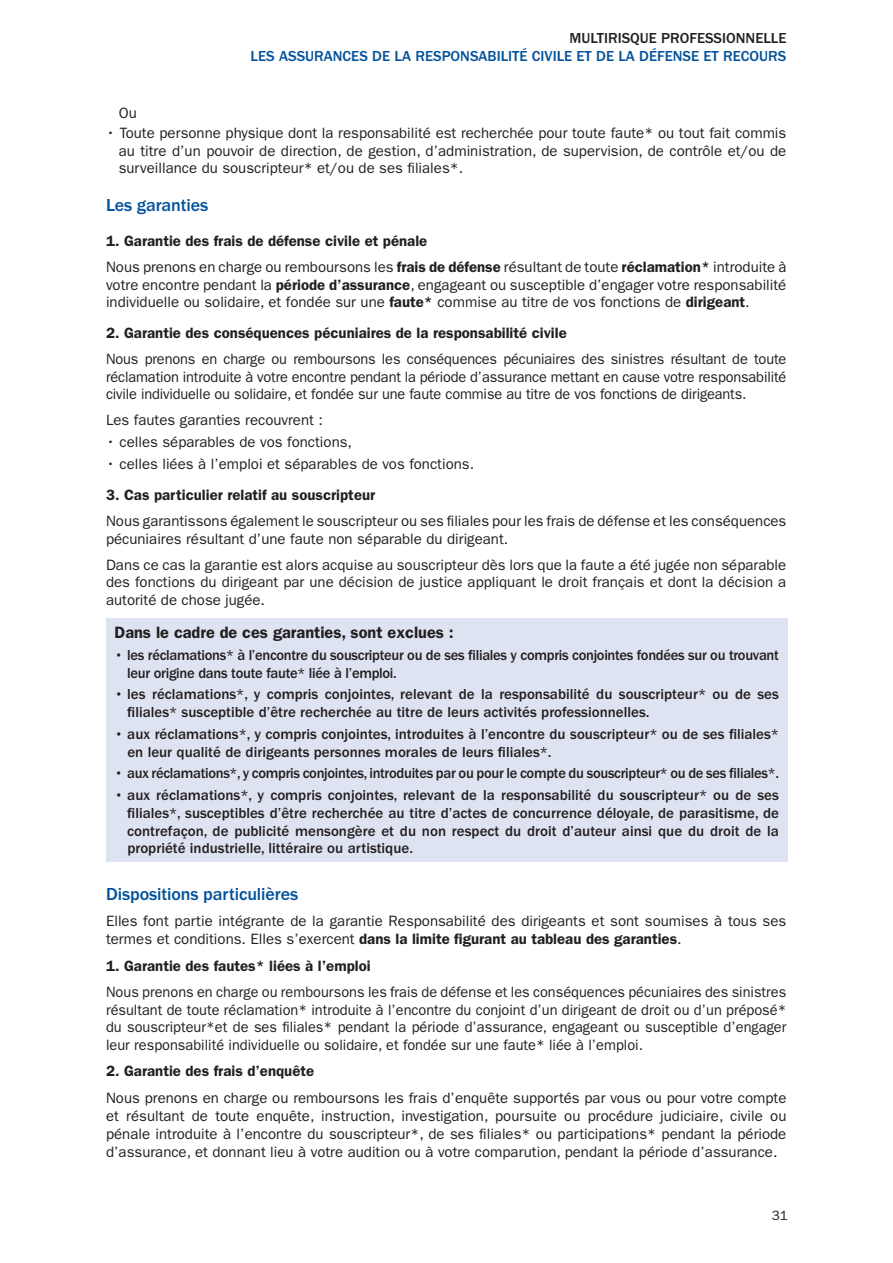
<style>
.page{position:relative;width:893px;height:1263px;background:#fff}
.page>*{position:absolute;margin:0;border:0;box-sizing:border-box;transform-origin:0 0}
.t1{font:500 18px "ITC Franklin Gothic Std";letter-spacing:-.005em;color:#01519b}
.t2{font:600 16.5px "ITC Franklin Gothic Std";color:#231f20}
.t3{font:15px/17.7px "ITC Franklin Gothic Std";color:#231f20;text-align:justify}
.t4{font:500 15px/17.7px "ITC Franklin Gothic Std";color:#231f20}
.t5{font:600 15px/26.1px "ITC Franklin Gothic Std";color:#231f20}
.t6{font:500 15px/17.7px "ITC Franklin Gothic Std";letter-spacing:-.02em;color:#231f20}
.t7{font:500 15px "ITC Franklin Gothic Std";color:#01519b}
.t8{font:13.5px "ITC Franklin Gothic Std";color:#231f20}
.s1{font-weight:400}
.s2{font-weight:600}
</style>
<div class="page">
<div style="left:106px;top:618px;width:681px;height:244px;background:#dee3f1"></div>
<p class="t4" style="left:569px;top:30px;width:218px">Multirisque Professionnelle</p>
<p class="t7" style="left:251px;top:48px;width:537px">Les assurances de la responsabilité civile et de la défense et recours</p>
<p class="t3" style="left:119px;top:104px;width:19px">Ou</p>
<p class="t3" style="left:119px;top:125px;width:669px;line-height:17.2px;text-indent:-13px">• Toute personne physique dont la responsabilité est recherchée pour toute faute* ou tout fait commis au titre d’un pouvoir de direction, de gestion, d’administration, de supervision, de contrôle et/ou de surveillance du souscripteur* et/ou de ses filiales*.</p>
<p class="t1" style="left:106px;top:195px;width:104px">Les garanties</p>
<p class="t5" style="left:106px;top:228px;width:682px">1. Garantie des frais de défense civile et pénale<br><span class="s1">Nous prenons en charge ou remboursons les</span> frais de défense <span class="s1">résultant de toute</span> réclamation* <span class="s1">introduite à</span></p>
<p class="t3" style="left:106px;top:276px;width:682px">votre encontre pendant la <span class="s2">période d’assurance</span>, engageant ou susceptible d’engager votre responsabilité individuelle ou solidaire, et fondée sur une <span class="s2">faute*</span> commise au titre de vos fonctions de <span class="s2">dirigeant</span>.</p>
<p class="t5" style="left:106px;top:320px;width:462px">2. Garantie des conséquences pécuniaires de la responsabilité civile</p>
<p class="t3" style="left:106px;top:350px;width:682px">Nous prenons en charge ou remboursons les conséquences pécuniaires des sinistres résultant de toute réclamation introduite à votre encontre pendant la période d’assurance mettant en cause votre responsabilité civile individuelle ou solidaire, et fondée sur une faute commise au titre de vos fonctions de dirigeants.</p>
<p class="t3" style="left:106px;top:412px;width:218px">Les fautes garanties recouvrent :</p>
<p class="t3" style="left:106px;top:433px;width:247px">• celles séparables de vos fonctions,</p>
<p class="t3" style="left:106px;top:455px;width:370px">• celles liées à l’emploi et séparables de vos fonctions.</p>
<p class="t5" style="left:106px;top:482px;width:271px">3. Cas particulier relatif au souscripteur</p>
<p class="t3" style="left:106px;top:512px;width:682px">Nous garantissons également le souscripteur ou ses filiales pour les frais de défense et les conséquences pécuniaires résultant d’une faute non séparable du dirigeant.</p>
<p class="t3" style="left:106px;top:556px;width:682px">Dans ce cas la garantie est alors acquise au souscripteur dès lors que la faute a été jugée non séparable des fonctions du dirigeant par une décision de justice appliquant le droit français et dont la décision a autorité de chose jugée.</p>
<p class="t2" style="left:115px;top:623px;width:341px">Dans le cadre de ces garanties, sont exclues :</p>
<p class="t6" style="left:127px;top:646px;width:653px;text-indent:-13px">• les réclamations* à l’encontre du souscripteur ou de ses filiales y compris conjointes fondées sur ou trouvant leur origine dans toute faute* liée à l’emploi.</p>
<p class="t4" style="left:127px;top:686px;width:653px;text-indent:-13px">• les réclamations*, y compris conjointes, relevant de la responsabilité du souscripteur* ou de ses filiales* susceptible d’être recherchée au titre de leurs activités professionnelles.</p>
<p class="t4" style="left:127px;top:725px;width:653px;text-indent:-13px">• aux réclamations*, y compris conjointes, introduites à l’encontre du souscripteur* ou de ses filiales* en leur qualité de dirigeants personnes morales de leurs filiales*.</p>
<p class="t6" style="left:115px;top:765px;width:666px">• aux réclamations*, y compris conjointes, introduites par ou pour le compte du souscripteur* ou de ses filiales*.</p>
<p class="t4" style="left:127px;top:787px;width:653px;text-align:justify;text-indent:-13px">• aux réclamations*, y compris conjointes, relevant de la responsabilité du souscripteur* ou de ses filiales*, susceptibles d’être recherchée au titre d’actes de concurrence déloyale, de parasitisme, de contrefaçon, de publicité mensongère et du non respect du droit d’auteur ainsi que du droit de la propriété industrielle, littéraire ou artistique.</p>
<p class="t1" style="left:106px;top:884px;width:194px">Dispositions particulières</p>
<p class="t3" style="left:106px;top:912px;width:682px">Elles font partie intégrante de la garantie Responsabilité des dirigeants et sont soumises à tous ses termes et conditions. Elles s’exercent <span class="s2">dans la limite figurant au tableau des garanties</span>.</p>
<p class="t5" style="left:106px;top:952px;width:266px">1. Garantie des fautes* liées à l’emploi</p>
<p class="t3" style="left:106px;top:983px;width:682px">Nous prenons en charge ou remboursons les frais de défense et les conséquences pécuniaires des sinistres résultant de toute réclamation* introduite à l’encontre du conjoint d’un dirigeant de droit ou d’un préposé* du souscripteur*et de ses filiales* pendant la période d’assurance, engageant ou susceptible d’engager leur responsabilité individuelle ou solidaire, et fondée sur une faute* liée à l’emploi.</p>
<p class="t5" style="left:106px;top:1058px;width:210px">2. Garantie des frais d’enquête</p>
<p class="t3" style="left:106px;top:1089px;width:682px">Nous prenons en charge ou remboursons les frais d’enquête supportés par vous ou pour votre compte et résultant de toute enquête, instruction, investigation, poursuite ou procédure judiciaire, civile ou pénale introduite à l’encontre du souscripteur*, de ses filiales* ou participations* pendant la période d’assurance, et donnant lieu à votre audition ou à votre comparution, pendant la période d’assurance.</p>
<p class="t8" style="left:772px;top:1207px;width:18px">31</p>
</div>
